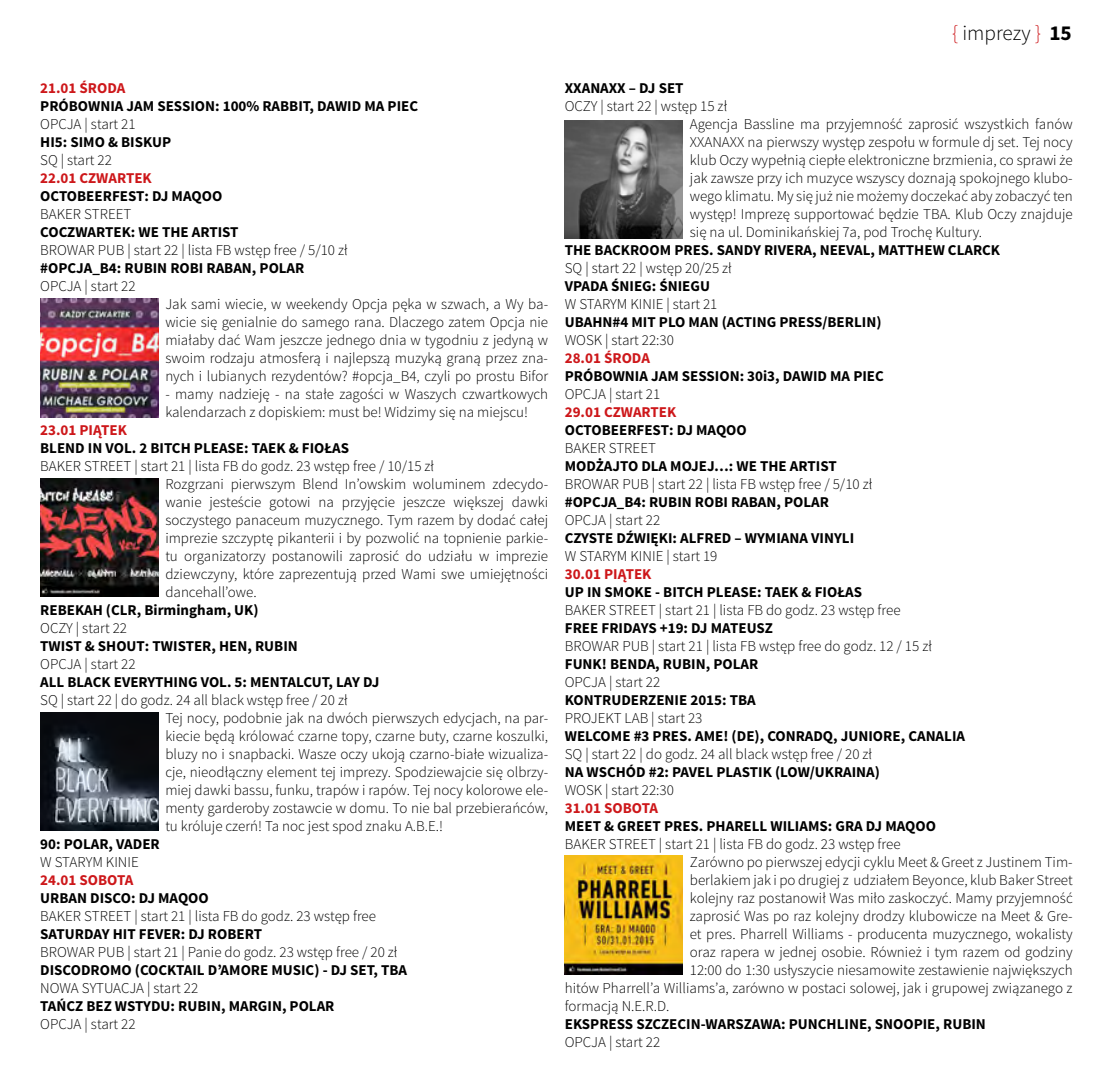
<style>
.page{position:relative;width:1113px;height:1092px;background:#fff}
.page>*{position:absolute;margin:0;border:0;box-sizing:border-box;transform-origin:0 0}
.t1{font:300 21.25px "Source Sans Pro";color:#000}
.t2{font:300 15px/18px "Source Sans Pro";color:#000}
.t3{font:700 15px "Source Sans Pro";color:#000}
.t4{font:700 15px "Source Sans Pro";color:#cd171a}
.s1{color:#cd171a}
.s2{font-weight:700}
</style>
<div class="page">
<img style="left:40px;top:299px;width:118px;height:118px">
<img style="left:40px;top:479px;width:118px;height:118px">
<img style="left:40px;top:712px;width:118px;height:118px">
<img style="left:565px;top:120px;width:118px;height:118px">
<img style="left:565px;top:855px;width:118px;height:118px">
<p class="t4" style="left:40px;top:78px;width:87px">21.01 ŚRODA</p>
<p class="t3" style="left:40px;top:96px;width:379px">PRÓBOWNIA JAM SESSION: 100% RABBIT, DAWID MA PIEC</p>
<p class="t2" style="left:40px;top:115px;width:97px">OPCJA | start 21</p>
<p class="t3" style="left:40px;top:132px;width:132px">HI5: SIMO &amp; BISKUP</p>
<p class="t2" style="left:40px;top:151px;width:73px">SQ | start 22</p>
<p class="t4" style="left:40px;top:168px;width:113px">22.01 CZWARTEK</p>
<p class="t3" style="left:40px;top:186px;width:183px">OCTOBEERFEST: DJ MAQOO</p>
<p class="t2" style="left:40px;top:205px;width:93px">BAKER STREET</p>
<p class="t3" style="left:40px;top:222px;width:200px">COCZWARTEK: WE THE ARTIST</p>
<p class="t2" style="left:40px;top:241px;width:309px">BROWAR PUB | start 22 | lista FB wstęp free / 5/10 zł</p>
<p class="t3" style="left:40px;top:258px;width:266px">#OPCJA_B4: RUBIN ROBI RABAN, POLAR</p>
<p class="t2" style="left:40px;top:277px;width:97px">OPCJA | start 22</p>
<p class="t2" style="left:165px;top:295px;width:384px;text-align:justify">Jak sami wiecie, w weekendy Opcja pęka w szwach, a Wy ba&shy;wicie się genialnie do samego rana. Dlaczego zatem Opcja nie miałaby dać Wam jeszcze jednego dnia w tygodniu z jedyną w swoim rodzaju atmosferą i najlepszą muzyką graną przez zna&shy;nych i lubianych rezydentów? #opcja_B4, czyli po prostu Bifor</p>
<p class="t2" style="left:165px;top:385px;width:384px">- mamy nadzieję - na stałe zagości w Waszych czwartkowych kalendarzach z dopiskiem: must be! Widzimy się na miejscu!</p>
<p class="t4" style="left:40px;top:420px;width:88px">23.01 PIĄTEK</p>
<p class="t3" style="left:40px;top:438px;width:310px">BLEND IN VOL. 2 BITCH PLEASE: TAEK &amp; FIOŁAS</p>
<p class="t2" style="left:165px;top:457px;width:384px;text-indent:-125px">BAKER STREET | start 21 | lista FB do godz. 23 wstęp free / 10/15 zł<br>Rozgrzani pierwszym Blend In’owskim woluminem zdecydo&shy;wanie jesteście gotowi na przyjęcie jeszcze większej dawki soczystego panaceum muzycznego. Tym razem by dodać całej imprezie szczyptę pikanterii i by pozwolić na topnienie parkie&shy;tu organizatorzy postanowili zaprosić do udziału w imprezie dziewczyny, które zaprezentują przed Wami swe umiejętności dancehall’owe.</p>
<p class="t3" style="left:40px;top:600px;width:220px">REBEKAH (CLR, Birmingham, UK)</p>
<p class="t2" style="left:40px;top:619px;width:88px">OCZY | start 22</p>
<p class="t3" style="left:40px;top:636px;width:259px">TWIST &amp; SHOUT: TWISTER, HEN, RUBIN</p>
<p class="t2" style="left:40px;top:655px;width:97px">OPCJA | start 22</p>
<p class="t3" style="left:40px;top:672px;width:341px">ALL BLACK EVERYTHING VOL. 5: MENTALCUT, LAY DJ</p>
<p class="t2" style="left:165px;top:691px;width:384px;text-indent:-125px">SQ | start 22 | do godz. 24 all black wstęp free / 20 zł<br>Tej nocy, podobnie jak na dwóch pierwszych edycjach, na par&shy;kiecie będą królować czarne topy, czarne buty, czarne koszulki, bluzy no i snapbacki. Wasze oczy ukoją czarno-białe wizualiza&shy;cje, nieodłączny element tej imprezy. Spodziewajcie się olbrzy&shy;miej dawki bassu, funku, trapów i rapów. Tej nocy kolorowe ele&shy;menty garderoby zostawcie w domu. To nie bal przebierańców, tu króluje czerń! Ta noc jest spod znaku A.B.E.!</p>
<p class="t3" style="left:40px;top:834px;width:121px">90: POLAR, VADER</p>
<p class="t2" style="left:40px;top:853px;width:100px">W STARYM KINIE</p>
<p class="t4" style="left:40px;top:870px;width:95px">24.01 SOBOTA</p>
<p class="t3" style="left:40px;top:888px;width:170px">URBAN DISCO: DJ MAQOO</p>
<p class="t2" style="left:40px;top:907px;width:337px">BAKER STREET | start 21 | lista FB do godz. 23 wstęp free</p>
<p class="t3" style="left:40px;top:924px;width:223px">SATURDAY HIT FEVER: DJ ROBERT</p>
<p class="t2" style="left:40px;top:943px;width:359px">BROWAR PUB | start 21 | Panie do godz. 23 wstęp free / 20 zł</p>
<p class="t3" style="left:40px;top:960px;width:368px">DISCODROMO (COCKTAIL D’AMORE MUSIC) - DJ SET, TBA</p>
<p class="t2" style="left:40px;top:979px;width:159px">NOWA SYTUACJA | start 22</p>
<p class="t3" style="left:40px;top:996px;width:296px">TAŃCZ BEZ WSTYDU: RUBIN, MARGIN, POLAR</p>
<p class="t2" style="left:40px;top:1015px;width:97px">OPCJA | start 22</p>
<h1 class="t1" style="left:952px;top:20px;width:121px"><span class="s1">{</span> imprezy <span class="s1">}</span> <span class="s2">15</span></h1>
<p class="t3" style="left:565px;top:78px;width:120px">XXANAXX – DJ SET</p>
<p class="t2" style="left:690px;top:97px;width:384px;text-indent:-125px">OCZY | start 22 | wstęp 15 zł<br>Agencja Bassline ma przyjemność zaprosić wszystkich fanów XXANAXX na pierwszy występ zespołu w formule dj set. Tej nocy klub Oczy wypełnią ciepłe elektroniczne brzmienia, co sprawi że jak zawsze przy ich muzyce wszyscy doznają spokojnego klubo&shy;wego klimatu. My się już nie możemy doczekać aby zobaczyć ten występ! Imprezę supportować będzie TBA. Klub Oczy znajduje się na ul. Dominikańskiej 7a, pod Trochę Kultury.</p>
<p class="t3" style="left:565px;top:240px;width:437px">THE BACKROOM PRES. SANDY RIVERA, NEEVAL, MATTHEW CLARCK</p>
<p class="t2" style="left:565px;top:259px;width:169px">SQ | start 22 | wstęp 20/25 zł</p>
<p class="t3" style="left:565px;top:276px;width:147px">VPADA ŚNIEG: ŚNIEGU</p>
<p class="t2" style="left:565px;top:295px;width:154px">W STARYM KINIE | start 21</p>
<p class="t3" style="left:565px;top:312px;width:318px">UBAHN#4 MIT PLO MAN (ACTING PRESS/BERLIN)</p>
<p class="t2" style="left:565px;top:331px;width:111px">WOSK | start 22:30</p>
<p class="t4" style="left:565px;top:348px;width:87px">28.01 ŚRODA</p>
<p class="t3" style="left:565px;top:366px;width:320px">PRÓBOWNIA JAM SESSION: 30i3, DAWID MA PIEC</p>
<p class="t2" style="left:565px;top:385px;width:97px">OPCJA | start 21</p>
<p class="t4" style="left:565px;top:402px;width:113px">29.01 CZWARTEK</p>
<p class="t3" style="left:565px;top:420px;width:183px">OCTOBEERFEST: DJ MAQOO</p>
<p class="t2" style="left:565px;top:439px;width:93px">BAKER STREET</p>
<p class="t3" style="left:565px;top:456px;width:273px">MODŻAJTO DLA MOJEJ…: WE THE ARTIST</p>
<p class="t2" style="left:565px;top:475px;width:309px">BROWAR PUB | start 22 | lista FB wstęp free / 5/10 zł</p>
<p class="t3" style="left:565px;top:492px;width:266px">#OPCJA_B4: RUBIN ROBI RABAN, POLAR</p>
<p class="t2" style="left:565px;top:511px;width:97px">OPCJA | start 22</p>
<p class="t3" style="left:565px;top:528px;width:291px">CZYSTE DŹWIĘKI: ALFRED – WYMIANA VINYLI</p>
<p class="t2" style="left:565px;top:547px;width:154px">W STARYM KINIE | start 19</p>
<p class="t4" style="left:565px;top:564px;width:88px">30.01 PIĄTEK</p>
<p class="t3" style="left:565px;top:582px;width:299px">UP IN SMOKE - BITCH PLEASE: TAEK &amp; FIOŁAS</p>
<p class="t2" style="left:565px;top:601px;width:337px">BAKER STREET | start 21 | lista FB do godz. 23 wstęp free</p>
<p class="t3" style="left:565px;top:618px;width:210px">FREE FRIDAYS +19: DJ MATEUSZ</p>
<p class="t2" style="left:565px;top:637px;width:369px">BROWAR PUB | start 21 | lista FB wstęp free do godz. 12 / 15 zł</p>
<p class="t3" style="left:565px;top:654px;width:195px">FUNK! BENDA, RUBIN, POLAR</p>
<p class="t2" style="left:565px;top:673px;width:97px">OPCJA | start 22</p>
<p class="t3" style="left:565px;top:690px;width:192px">KONTRUDERZENIE 2015: TBA</p>
<p class="t2" style="left:565px;top:709px;width:139px">PROJEKT LAB | start 23</p>
<p class="t3" style="left:565px;top:726px;width:402px">WELCOME #3 PRES. AME! (DE), CONRADQ, JUNIORE, CANALIA</p>
<p class="t2" style="left:565px;top:745px;width:309px">SQ | start 22 | do godz. 24 all black wstęp free / 20 zł</p>
<p class="t3" style="left:565px;top:762px;width:317px">NA WSCHÓD #2: PAVEL PLASTIK (LOW/UKRAINA)</p>
<p class="t2" style="left:565px;top:781px;width:111px">WOSK | start 22:30</p>
<p class="t4" style="left:565px;top:798px;width:95px">31.01 SOBOTA</p>
<p class="t3" style="left:565px;top:816px;width:373px">MEET &amp; GREET PRES. PHARELL WILIAMS: GRA DJ MAQOO</p>
<p class="t2" style="left:565px;top:835px;width:337px">BAKER STREET | start 21 | lista FB do godz. 23 wstęp free</p>
<p class="t2" style="left:690px;top:853px;width:384px">Zarówno po pierwszej edycji cyklu Meet &amp; Greet z Justinem Tim-</p>
<p class="t2" style="left:690px;top:871px;width:384px">berlakiem jak i po drugiej z udziałem Beyonce, klub Baker Street</p>
<p class="t2" style="left:690px;top:889px;width:384px">kolejny raz postanowił Was miło zaskoczyć. Mamy przyjemność</p>
<p class="t2" style="left:690px;top:907px;width:384px">zaprosić Was po raz kolejny drodzy klubowicze na Meet &amp; Gre-</p>
<p class="t2" style="left:690px;top:925px;width:384px">et pres. Pharrell Williams - producenta muzycznego, wokalisty</p>
<p class="t2" style="left:690px;top:943px;width:384px">oraz rapera w jednej osobie. Również i tym razem od godziny</p>
<p class="t2" style="left:690px;top:961px;width:384px">12:00 do 1:30 usłyszycie niesamowite zestawienie największych</p>
<p class="t2" style="left:565px;top:979px;width:509px">hitów Pharrell’a Williams’a, zarówno w postaci solowej, jak i grupowej związanego z</p>
<p class="t2" style="left:565px;top:997px;width:106px">formacją N.E.R.D.</p>
<p class="t3" style="left:565px;top:1014px;width:423px">EKSPRESS SZCZECIN-WARSZAWA: PUNCHLINE, SNOOPIE, RUBIN</p>
<p class="t2" style="left:565px;top:1033px;width:97px">OPCJA | start 22</p>
</div>
